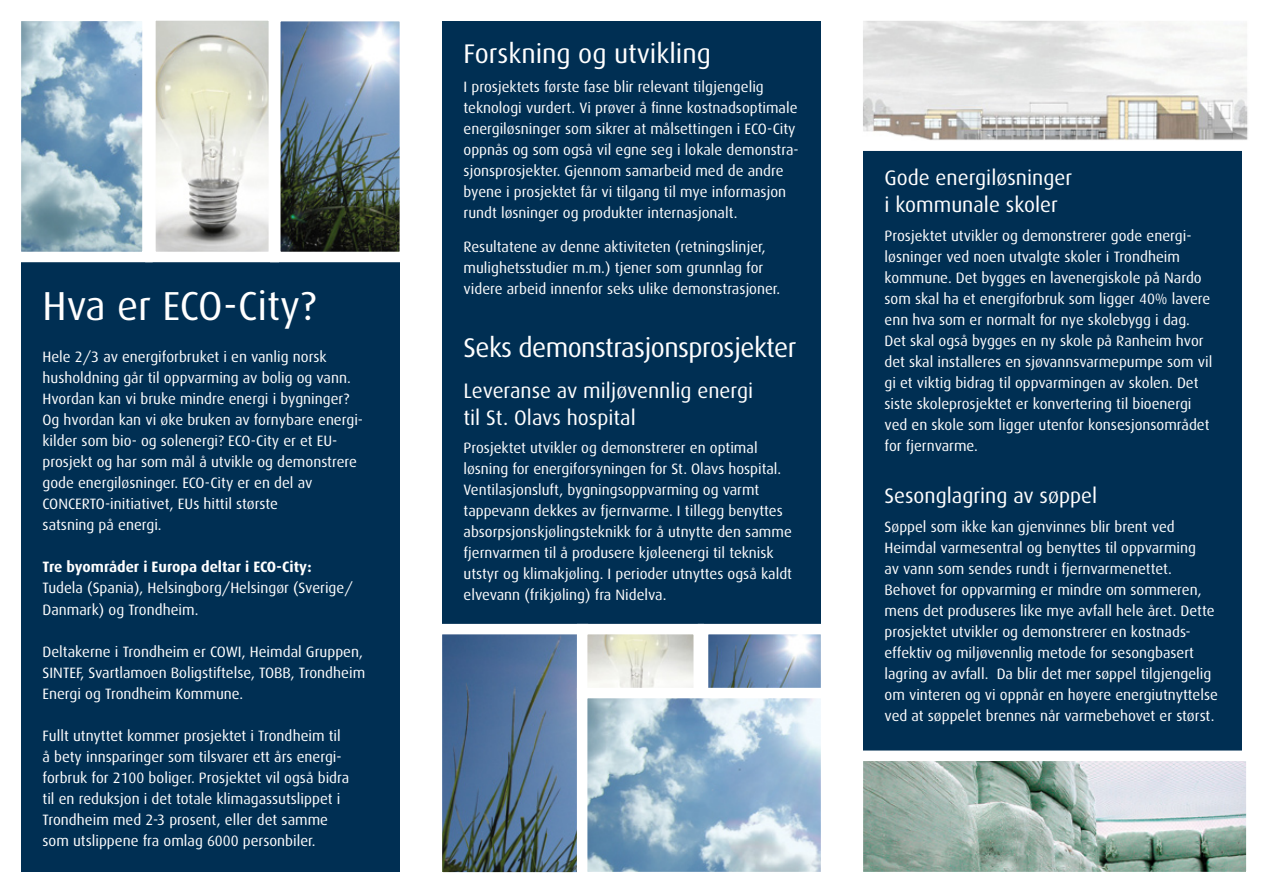
<style>
.page{position:relative;width:1263px;height:893px;background:#fff}
.page>*{position:absolute;margin:0;border:0;box-sizing:border-box;transform-origin:0 0}
.t1{font:40.5px "Dax";color:#fff}
.t2{font:27px "Dax";letter-spacing:-.02em;color:#fff}
.t3{font:27px "Dax";color:#fff}
.t4{font:21px/27px "Dax";color:#fff}
.t5{font:15px/21px "Dax";color:#fff}
.t6{font:700 15px "Dax";color:#fff}
</style>
<div class="page">
<div style="left:863px;top:21px;width:379px;height:846px;background:#002f53"></div>
<div style="left:442px;top:21px;width:379px;height:846px;background:#002f53"></div>
<div style="left:21px;top:21px;width:379px;height:851px;background:#002f53"></div>
<img style="left:22px;top:22px;width:120px;height:229px">
<div style="left:11px;top:11px;width:142px;height:251px;border:10px solid #fff"></div>
<img style="left:156px;top:21px;width:243px;height:230px">
<div style="left:145px;top:10px;width:134px;height:252px;border:10px solid #fff"></div>
<div style="left:270px;top:11px;width:140px;height:251px;border:10px solid #fff"></div>
<img style="left:443px;top:635px;width:134px;height:237px">
<div style="left:432px;top:624px;width:156px;height:259px;border:10px solid #fff"></div>
<img style="left:588px;top:635px;width:105px;height:53px">
<div style="left:577px;top:624px;width:127px;height:75px;border:10px solid #fff"></div>
<img style="left:709px;top:635px;width:111px;height:53px">
<div style="left:698px;top:624px;width:133px;height:75px;border:10px solid #fff"></div>
<img style="left:588px;top:699px;width:232px;height:172px">
<div style="left:577px;top:688px;width:254px;height:194px;border:10px solid #fff"></div>
<img style="left:863px;top:21px;width:385px;height:119px">
<div style="left:852px;top:10px;width:411px;height:141px;border:10px solid #fff"></div>
<img style="left:864px;top:761px;width:381px;height:110px">
<div style="left:853px;top:750px;width:403px;height:132px;border:10px solid #fff"></div>
<h1 class="t1" style="left:43px;top:284px;width:275px">Hva er ECO-City?</h1>
<p class="t5" style="left:43px;top:347px;width:322px">Hele 2/3 av energiforbruket i en vanlig norsk husholdning går til oppvarming av bolig og vann.<br>Hvordan kan vi bruke mindre energi i bygninger?<br>Og hvordan kan vi øke bruken av fornybare energi&shy;kilder som bio- og solenergi? ECO-City er et EU&shy;prosjekt og har som mål å utvikle og demonstrere gode energiløsninger. ECO-City er en del av CONCERTO-initiativet, EUs hittil største<br>satsning på energi.</p>
<p class="t6" style="left:43px;top:559px;width:271px">Tre byområder i Europa deltar i ECO-City:</p>
<p class="t5" style="left:43px;top:578px;width:312px">Tudela (Spania), Helsingborg/Helsingør (Sverige/<br>Danmark) og Trondheim.</p>
<p class="t5" style="left:43px;top:641px;width:324px">Deltakerne i Trondheim er COWI, Heimdal Gruppen,<br>SINTEF, Svartlamoen Boligstiftelse, TOBB, Trondheim<br>Energi og Trondheim Kommune.</p>
<p class="t5" style="left:43px;top:725px;width:308px">Fullt utnyttet kommer prosjektet i Trondheim til å bety innsparinger som tilsvarer ett års energi&shy;forbruk for 2100 boliger. Prosjektet vil også bidra til en reduksjon i det totale klimagassutslippet i Trondheim med 2-3 prosent, eller det samme som utslippene fra omlag 6000 personbiler.</p>
<h2 class="t3" style="left:463px;top:39px;width:249px">Forskning og utvikling</h2>
<p class="t5" style="left:463px;top:76px;width:337px">I prosjektets første fase blir relevant tilgjengelig teknologi vurdert. Vi prøver å finne kostnadsoptimale energiløsninger som sikrer at målsettingen i ECO-City oppnås og som også vil egne seg i lokale demonstra&shy;sjonsprosjekter. Gjennom samarbeid med de andre byene i prosjektet får vi tilgang til mye informasjon rundt løsninger og produkter internasjonalt.</p>
<p class="t5" style="left:463px;top:237px;width:318px">Resultatene av denne aktiviteten (retningslinjer, mulighetsstudier m.m.) tjener som grunnlag for videre arbeid innenfor seks ulike demonstrasjoner.</p>
<h2 class="t2" style="left:463px;top:333px;width:334px">Seks demonstrasjonsprosjekter</h2>
<h3 class="t4" style="left:463px;top:377px;width:291px">Leveranse av miljøvennlig energi til St. Olavs hospital</h3>
<p class="t5" style="left:463px;top:438px;width:330px">Prosjektet utvikler og demonstrerer en optimal løsning for energiforsyningen for St. Olavs hospital.<br>Ventilasjonsluft, bygningsoppvarming og varmt tappevann dekkes av fjernvarme. I tillegg benyttes absorpsjonskjølingsteknikk for å utnytte den samme fjernvarmen til å produsere kjøleenergi til teknisk utstyr og klimakjøling. I perioder utnyttes også kaldt elvevann (frikjøling) fra Nidelva.</p>
<h3 class="t4" style="left:884px;top:165px;width:189px">Gode energiløsninger i kommunale skoler</h3>
<p class="t5" style="left:884px;top:225px;width:329px">Prosjektet utvikler og demonstrerer gode energi&shy;løsninger ved noen utvalgte skoler i Trondheim kommune. Det bygges en lavenergiskole på Nardo som skal ha et energiforbruk som ligger 40% lavere enn hva som er normalt for nye skolebygg i dag.<br>Det skal også bygges en ny skole på Ranheim hvor det skal installeres en sjøvannsvarmepumpe som vil gi et viktig bidrag til oppvarmingen av skolen. Det siste skoleprosjektet er konvertering til bioenergi ved en skole som ligger utenfor konsesjonsområdet for fjernvarme.</p>
<h3 class="t4" style="left:884px;top:483px;width:214px">Sesonglagring av søppel</h3>
<p class="t5" style="left:884px;top:516px;width:335px">Søppel som ikke kan gjenvinnes blir brent ved Heimdal varmesentral og benyttes til oppvarming<br>av vann som sendes rundt i fjernvarmenettet.<br>Behovet for oppvarming er mindre om sommeren, mens det produseres like mye avfall hele året. Dette prosjektet utvikler og demonstrerer en kostnads&shy;effektiv og miljøvennlig metode for sesongbasert lagring av avfall. Da blir det mer søppel tilgjengelig om vinteren og vi oppnår en høyere energiutnyttelse ved at søppelet brennes når varmebehovet er størst.</p>
</div>
